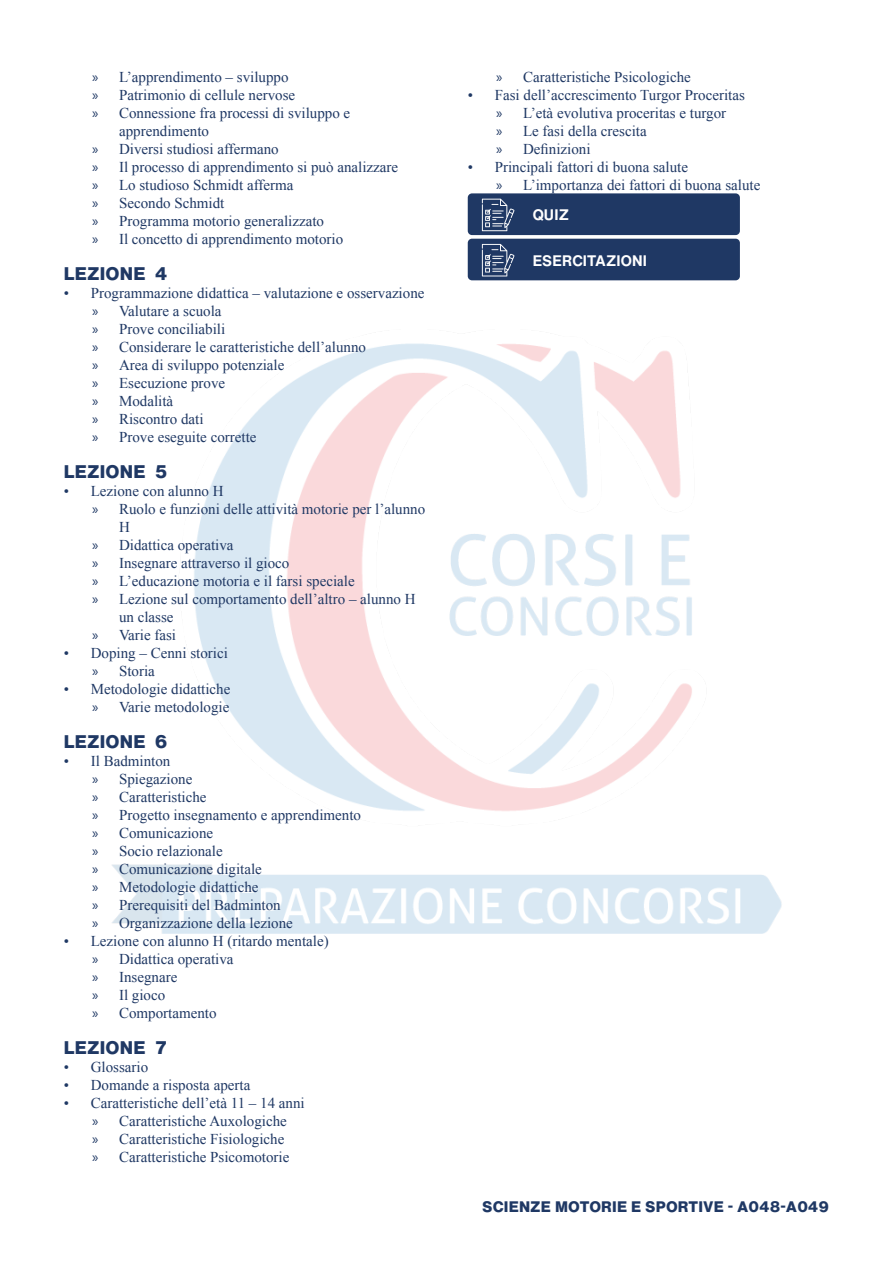
<style>
.page{position:relative;width:893px;height:1263px;background:#fff}
.page>*{position:absolute;margin:0;border:0;box-sizing:border-box;transform-origin:0 0}
.T1{font:800 18px "Helvetica Now Text";letter-spacing:.01em;color:#1f3864}
.t1{font:15px/18px "Times New Roman";color:#1f3864}
.t2{font:800 15px "Helvetica Now Text";letter-spacing:.01em;color:#1f3864}
.t3{font:700 15px "Helvetica Now Text";letter-spacing:.01em;color:#fff}
.s1{font-family:"Myriad Pro"}
</style>
<div class="page">
<img style="left:112px;top:196px;width:670px;height:738px">
<div style="left:468px;top:193px;width:272px;height:42px;background:#1f3864;border-radius:4px"></div>
<svg style="left:482px;top:199px;width:32px;height:32px"></svg>
<div style="left:468px;top:239px;width:272px;height:41px;background:#1f3864;border-radius:4px"></div>
<svg style="left:482px;top:244px;width:32px;height:32px"></svg>
<p class="t1" style="left:92px;top:68px;width:198px"><span class="s1">»</span> L’apprendimento – sviluppo</p>
<p class="t1" style="left:92px;top:86px;width:205px"><span class="s1">»</span> Patrimonio di cellule nervose</p>
<p class="t1" style="left:119px;top:104px;width:233px;text-indent:-27px"><span class="s1">»</span> Connessione fra processi di sviluppo e apprendimento</p>
<p class="t1" style="left:92px;top:140px;width:188px"><span class="s1">»</span> Diversi studiosi affermano</p>
<p class="t1" style="left:92px;top:158px;width:308px"><span class="s1">»</span> Il processo di apprendimento si può analizzare</p>
<p class="t1" style="left:92px;top:176px;width:203px"><span class="s1">»</span> Lo studioso Schmidt afferma</p>
<p class="t1" style="left:92px;top:194px;width:134px"><span class="s1">»</span> Secondo Schmidt</p>
<p class="t1" style="left:92px;top:212px;width:233px"><span class="s1">»</span> Programma motorio generalizzato</p>
<p class="t1" style="left:92px;top:230px;width:253px"><span class="s1">»</span> Il concetto di apprendimento motorio</p>
<p class="T1" style="left:64px;top:260px;width:105px">LEZIONE 4</p>
<p class="t1" style="left:64px;top:284px;width:362px">• Programmazione didattica – valutazione e osservazione</p>
<p class="t1" style="left:92px;top:302px;width:131px"><span class="s1">»</span> Valutare a scuola</p>
<p class="t1" style="left:92px;top:320px;width:135px"><span class="s1">»</span> Prove conciliabili</p>
<p class="t1" style="left:92px;top:338px;width:276px"><span class="s1">»</span> Considerare le caratteristiche dell’alunno</p>
<p class="t1" style="left:92px;top:356px;width:194px"><span class="s1">»</span> Area di sviluppo potenziale</p>
<p class="t1" style="left:92px;top:374px;width:135px"><span class="s1">»</span> Esecuzione prove</p>
<p class="t1" style="left:92px;top:392px;width:83px"><span class="s1">»</span> Modalità</p>
<p class="t1" style="left:92px;top:410px;width:113px"><span class="s1">»</span> Riscontro dati</p>
<p class="t1" style="left:92px;top:428px;width:166px"><span class="s1">»</span> Prove eseguite corrette</p>
<p class="T1" style="left:64px;top:458px;width:105px">LEZIONE 5</p>
<p class="t1" style="left:64px;top:482px;width:161px">• Lezione con alunno H</p>
<p class="t1" style="left:119px;top:500px;width:308px;text-indent:-27px"><span class="s1">»</span> Ruolo e funzioni delle attività motorie per l’alunno<br>H</p>
<p class="t1" style="left:92px;top:536px;width:143px"><span class="s1">»</span> Didattica operativa</p>
<p class="t1" style="left:92px;top:554px;width:199px"><span class="s1">»</span> Insegnare attraverso il gioco</p>
<p class="t1" style="left:92px;top:572px;width:264px"><span class="s1">»</span> L’educazione motoria e il farsi speciale</p>
<p class="t1" style="left:119px;top:590px;width:298px;text-indent:-27px"><span class="s1">»</span> Lezione sul comportamento dell’altro – alunno H un classe</p>
<p class="t1" style="left:92px;top:626px;width:86px"><span class="s1">»</span> Varie fasi</p>
<p class="t1" style="left:64px;top:644px;width:166px">• Doping – Cenni storici</p>
<p class="t1" style="left:92px;top:662px;width:64px"><span class="s1">»</span> Storia</p>
<p class="t1" style="left:64px;top:680px;width:168px">• Metodologie didattiche</p>
<p class="t1" style="left:92px;top:698px;width:139px"><span class="s1">»</span> Varie metodologie</p>
<p class="T1" style="left:64px;top:728px;width:105px">LEZIONE 6</p>
<p class="t1" style="left:64px;top:752px;width:108px">• Il Badminton</p>
<p class="t1" style="left:92px;top:770px;width:102px"><span class="s1">»</span> Spiegazione</p>
<p class="t1" style="left:92px;top:788px;width:116px"><span class="s1">»</span> Caratteristiche</p>
<p class="t1" style="left:92px;top:806px;width:271px"><span class="s1">»</span> Progetto insegnamento e apprendimento</p>
<p class="t1" style="left:92px;top:824px;width:123px"><span class="s1">»</span> Comunicazione</p>
<p class="t1" style="left:92px;top:842px;width:132px"><span class="s1">»</span> Socio relazionale</p>
<p class="t1" style="left:92px;top:860px;width:171px"><span class="s1">»</span> Comunicazione digitale</p>
<p class="t1" style="left:92px;top:878px;width:168px"><span class="s1">»</span> Metodologie didattiche</p>
<p class="t1" style="left:92px;top:896px;width:190px"><span class="s1">»</span> Prerequisiti del Badminton</p>
<p class="t1" style="left:92px;top:914px;width:202px"><span class="s1">»</span> Organizzazione della lezione</p>
<p class="t1" style="left:64px;top:932px;width:266px">• Lezione con alunno H (ritardo mentale)</p>
<p class="t1" style="left:92px;top:950px;width:143px"><span class="s1">»</span> Didattica operativa</p>
<p class="t1" style="left:92px;top:968px;width:87px"><span class="s1">»</span> Insegnare</p>
<p class="t1" style="left:92px;top:986px;width:75px"><span class="s1">»</span> Il gioco</p>
<p class="t1" style="left:92px;top:1004px;width:126px"><span class="s1">»</span> Comportamento</p>
<p class="T1" style="left:64px;top:1034px;width:105px">LEZIONE 7</p>
<p class="t1" style="left:64px;top:1058px;width:86px">• Glossario</p>
<p class="t1" style="left:64px;top:1076px;width:188px">• Domande a risposta aperta</p>
<p class="t1" style="left:64px;top:1094px;width:242px">• Caratteristiche dell’età 11 – 14 anni</p>
<p class="t1" style="left:92px;top:1112px;width:196px"><span class="s1">»</span> Caratteristiche Auxologiche</p>
<p class="t1" style="left:92px;top:1130px;width:194px"><span class="s1">»</span> Caratteristiche Fisiologiche</p>
<p class="t1" style="left:92px;top:1148px;width:199px"><span class="s1">»</span> Caratteristiche Psicomotorie</p>
<p class="t1" style="left:496px;top:68px;width:196px"><span class="s1">»</span> Caratteristiche Psicologiche</p>
<p class="t1" style="left:468px;top:86px;width:279px">• Fasi dell’accrescimento Turgor Proceritas</p>
<p class="t1" style="left:496px;top:104px;width:232px"><span class="s1">»</span> L’età evolutiva proceritas e turgor</p>
<p class="t1" style="left:496px;top:122px;width:152px"><span class="s1">»</span> Le fasi della crescita</p>
<p class="t1" style="left:496px;top:140px;width:96px"><span class="s1">»</span> Definizioni</p>
<p class="t1" style="left:468px;top:158px;width:222px">• Principali fattori di buona salute</p>
<p class="t1" style="left:496px;top:176px;width:266px"><span class="s1">»</span> L’importanza dei fattori di buona salute</p>
<p class="t3" style="left:533px;top:204px;width:38px">QUIZ</p>
<p class="t3" style="left:533px;top:249px;width:116px">ESERCITAZIONI</p>
<p class="t2" style="left:482px;top:1196px;width:348px">SCIENZE MOTORIE E SPORTIVE - A048-A049</p>
</div>
